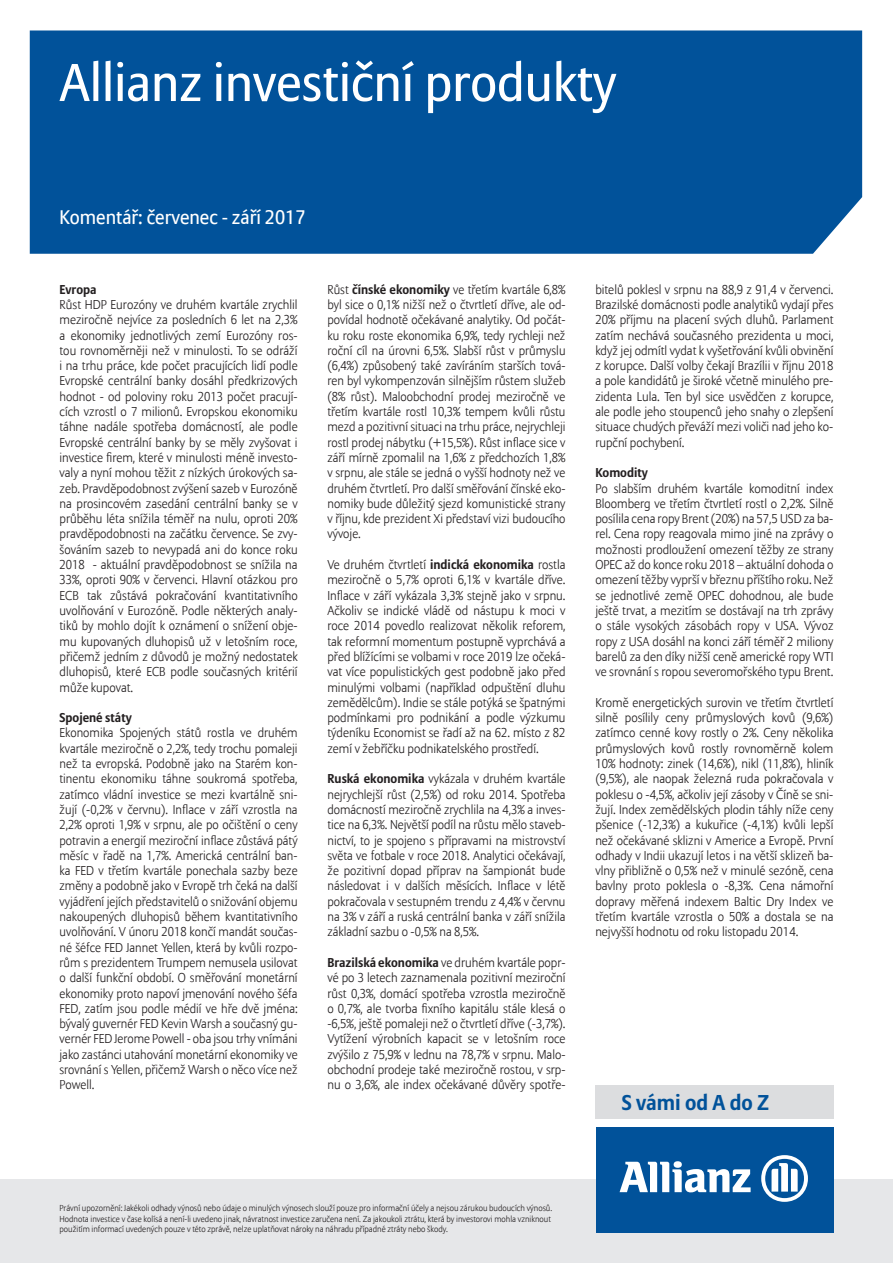
<style>
.page{position:relative;width:893px;height:1263px;background:#fff}
.page>*{position:absolute;margin:0;border:0;box-sizing:border-box;transform-origin:0 0}
.t1{font:52.5px "Allianz Sans";color:#fff}
.t2{font:700 21.3px "Allianz Sans";color:#01529a}
.t3{font:19.5px "Allianz Sans";color:#fff}
.t4{font:300 12.75px/15.3px "Allianz Sans";color:#231f20;text-align:justify}
.t5{font:700 12.75px "Allianz Sans";color:#231f20}
.t6{font:300 8.7px/10.4px "Allianz Sans";color:#231f20}
.s1{font-weight:700}
</style>
<div class="page">
<div style="left:0;top:1179px;width:893px;height:84px;background:#e6e7e9"></div>
<div style="left:595px;top:1085px;width:238px;height:33px;background:#dcdddf"></div>
<div style="left:596px;top:1127px;width:237px;height:105px;background:#01529a"></div>
<svg style="left:620px;top:1161px;width:131px;height:31px"></svg>
<svg style="left:761px;top:1155px;width:47px;height:47px"></svg>
<div style="left:30px;top:30px;width:832px;height:224px;background:#01529a"></div>
<h1 class="t1" style="left:60px;top:51px;width:558px">Allianz investiční produkty</h1>
<h3 class="t3" style="left:60px;top:206px;width:248px">Komentář: červenec - září 2017</h3>
<p class="t5" style="left:60px;top:281px;width:39px">Evropa</p>
<p class="t4" style="left:60px;top:297px;width:240px">Růst HDP Eurozóny ve druhém kvartále zrychlil meziročně nejvíce za posledních 6 let na 2,3% a ekonomiky jednotlivých zemí Eurozóny ros&shy;tou rovnoměrněji než v minulosti. To se odráží i na trhu práce, kde počet pracujících lidí podle Evropské centrální banky dosáhl předkrizových hodnot - od poloviny roku 2013 počet pracují&shy;cích vzrostl o 7 milionů. Evropskou ekonomiku táhne nadále spotřeba domácností, ale podle Evropské centrální banky by se měly zvyšovat i investice firem, které v minulosti méně investo&shy;valy a nyní mohou těžit z nízkých úrokových sa&shy;zeb. Pravděpodobnost zvýšení sazeb v Eurozóně na prosincovém zasedání centrální banky se v průběhu léta snížila téměř na nulu, oproti 20% pravděpodobnosti na začátku července. Se zvy&shy;šováním sazeb to nevypadá ani do konce roku 2018 - aktuální pravděpodobnost se snížila na 33%, oproti 90% v červenci. Hlavní otázkou pro ECB tak zůstává pokračování kvantitativního uvolňování v Eurozóně. Podle některých analy&shy;tiků by mohlo dojít k oznámení o snížení obje&shy;mu kupovaných dluhopisů už v letošním roce, přičemž jedním z důvodů je možný nedostatek dluhopisů, které ECB podle současných kritérií může kupovat.</p>
<p class="t5" style="left:60px;top:709px;width:74px">Spojené státy</p>
<p class="t4" style="left:60px;top:726px;width:240px">Ekonomika Spojených států rostla ve druhém kvartále meziročně o 2,2%, tedy trochu pomaleji než ta evropská. Podobně jako na Starém kon&shy;tinentu ekonomiku táhne soukromá spotřeba, zatímco vládní investice se mezi kvartálně sni&shy;žují (-0,2% v červnu). Inflace v září vzrostla na 2,2% oproti 1,9% v srpnu, ale po očištění o ceny potravin a energií meziroční inflace zůstává pátý měsíc v řadě na 1,7%. Americká centrální ban&shy;ka FED v třetím kvartále ponechala sazby beze změny a podobně jako v Evropě trh čeká na další vyjádření jejích představitelů o snižování objemu nakoupených dluhopisů během kvantitativního uvolňování. V únoru 2018 končí mandát součas&shy;né šéfce FED Jannet Yellen, která by kvůli rozpo&shy;rům s prezidentem Trumpem nemusela usilovat o další funkční období. O směřování monetární ekonomiky proto napoví jmenování nového šéfa FED, zatím jsou podle médií ve hře dvě jména: bývalý guvernér FED Kevin Warsh a současný gu&shy;vernér FED Jerome Powell - oba jsou trhy vnímáni jako zastánci utahování monetární ekonomiky ve srovnání s Yellen, přičemž Warsh o něco více než Powell.</p>
<p class="t4" style="left:327px;top:282px;width:240px">Růst <span class="s1">čínské ekonomiky</span> ve třetím kvartále 6,8% byl sice o 0,1% nižší než o čtvrtletí dříve, ale od&shy;povídal hodnotě očekávané analytiky. Od počát&shy;ku roku roste ekonomika 6,9%, tedy rychleji než roční cíl na úrovni 6,5%. Slabší růst v průmyslu (6,4%) způsobený také zavíráním starších tová&shy;ren byl vykompenzován silnějším růstem služeb (8% růst). Maloobchodní prodej meziročně ve třetím kvartále rostl 10,3% tempem kvůli růstu mezd a pozitivní situaci na trhu práce, nejrychleji rostl prodej nábytku (+15,5%). Růst inflace sice v září mírně zpomalil na 1,6% z předchozích 1,8% v srpnu, ale stále se jedná o vyšší hodnoty než ve druhém čtvrtletí. Pro další směřování čínské eko&shy;nomiky bude důležitý sjezd komunistické strany v říjnu, kde prezident Xi představí vizi budoucího vývoje.</p>
<p class="t4" style="left:327px;top:558px;width:240px">Ve druhém čtvrtletí <span class="s1">indická ekonomika</span> rostla meziročně o 5,7% oproti 6,1% v kvartále dříve.<br>Inflace v září vykázala 3,3% stejně jako v srpnu.<br>Ačkoliv se indické vládě od nástupu k moci v roce 2014 povedlo realizovat několik reforem, tak reformní momentum postupně vyprchává a před blížícími se volbami v roce 2019 lze očeká&shy;vat více populistických gest podobně jako před minulými volbami (například odpuštění dluhu zemědělcům). Indie se stále potýká se špatnými podmínkami pro podnikání a podle výzkumu týdeníku Economist se řadí až na 62. místo z 82 zemí v žebříčku podnikatelského prostředí.</p>
<p class="t4" style="left:327px;top:772px;width:240px"><span class="s1">Ruská ekonomika</span> vykázala v druhém kvartále nejrychlejší růst (2,5%) od roku 2014. Spotřeba domácností meziročně zrychlila na 4,3% a inves&shy;tice na 6,3%. Největší podíl na růstu mělo staveb&shy;nictví, to je spojeno s přípravami na mistrovství světa ve fotbale v roce 2018. Analytici očekávají, že pozitivní dopad příprav na šampionát bude následovat i v dalších měsících. Inflace v létě pokračovala v sestupném trendu z 4,4% v červnu na 3% v září a ruská centrální banka v září snížila základní sazbu o -0,5% na 8,5%.</p>
<p class="t4" style="left:327px;top:955px;width:240px"><span class="s1">Brazilská ekonomika</span> ve druhém kvartále popr&shy;vé po 3 letech zaznamenala pozitivní meziroční růst 0,3%, domácí spotřeba vzrostla meziročně o 0,7%, ale tvorba fixního kapitálu stále klesá o -6,5%, ještě pomaleji než o čtvrtletí dříve (-3,7%).<br>Vytížení výrobních kapacit se v letošním roce zvýšilo z 75,9% v lednu na 78,7% v srpnu. Malo&shy;obchodní prodeje také meziročně rostou, v srp&shy;nu o 3,6%, ale index očekávané důvěry spotře-</p>
<p class="t4" style="left:595px;top:282px;width:240px">bitelů poklesl v srpnu na 88,9 z 91,4 v červenci.<br>Brazilské domácnosti podle analytiků vydají přes 20% příjmu na placení svých dluhů. Parlament zatím nechává současného prezidenta u moci, když jej odmítl vydat k vyšetřování kvůli obvinění z korupce. Další volby čekají Brazílii v říjnu 2018 a pole kandidátů je široké včetně minulého pre&shy;zidenta Lula. Ten byl sice usvědčen z korupce, ale podle jeho stoupenců jeho snahy o zlepšení situace chudých převáží mezi voliči nad jeho ko&shy;rupční pochybení.</p>
<p class="t5" style="left:595px;top:465px;width:54px">Komodity</p>
<p class="t4" style="left:595px;top:481px;width:240px">Po slabším druhém kvartále komoditní index Bloomberg ve třetím čtvrtletí rostl o 2,2%. Silně posílila cena ropy Brent (20%) na 57,5 USD za ba&shy;rel. Cena ropy reagovala mimo jiné na zprávy o možnosti prodloužení omezení těžby ze strany OPEC až do konce roku 2018 – aktuální dohoda o omezení těžby vyprší v březnu příštího roku. Než se jednotlivé země OPEC dohodnou, ale bude ještě trvat, a mezitím se dostávají na trh zprávy o stále vysokých zásobách ropy v USA. Vývoz ropy z USA dosáhl na konci září téměř 2 miliony barelů za den díky nižší ceně americké ropy WTI ve srovnání s ropou severomořského typu Brent.</p>
<p class="t4" style="left:595px;top:695px;width:240px">Kromě energetických surovin ve třetím čtvrtletí silně posílily ceny průmyslových kovů (9,6%) zatímco cenné kovy rostly o 2%. Ceny několika průmyslových kovů rostly rovnoměrně kolem 10% hodnoty: zinek (14,6%), nikl (11,8%), hliník (9,5%), ale naopak železná ruda pokračovala v poklesu o -4,5%, ačkoliv její zásoby v Číně se sni&shy;žují. Index zemědělských plodin táhly níže ceny pšenice (-12,3%) a kukuřice (-4,1%) kvůli lepší než očekávané sklizni v Americe a Evropě. První odhady v Indii ukazují letos i na větší sklizeň ba&shy;vlny přibližně o 0,5% než v minulé sezóně, cena bavlny proto poklesla o -8,3%. Cena námořní dopravy měřená indexem Baltic Dry Index ve třetím kvartále vzrostla o 50% a dostala se na nejvyšší hodnotu od roku listopadu 2014.</p>
<h2 class="t2" style="left:622px;top:1088px;width:149px">S vámi od A do Z</h2>
<p class="t6" style="left:60px;top:1203px;width:494px">Právní upozornění: Jakékoli odhady výnosů nebo údaje o minulých výnosech slouží pouze pro informační účely a nejsou zárukou budoucích výnosů.<br>Hodnota investice v čase kolísá a není-li uvedeno jinak, návratnost investice zaručena není. Za jakoukoli ztrátu, která by investorovi mohla vzniknout použitím informací uvedených pouze v této zprávě, nelze uplatňovat nároky na náhradu případné ztráty nebo škody.</p>
</div>
